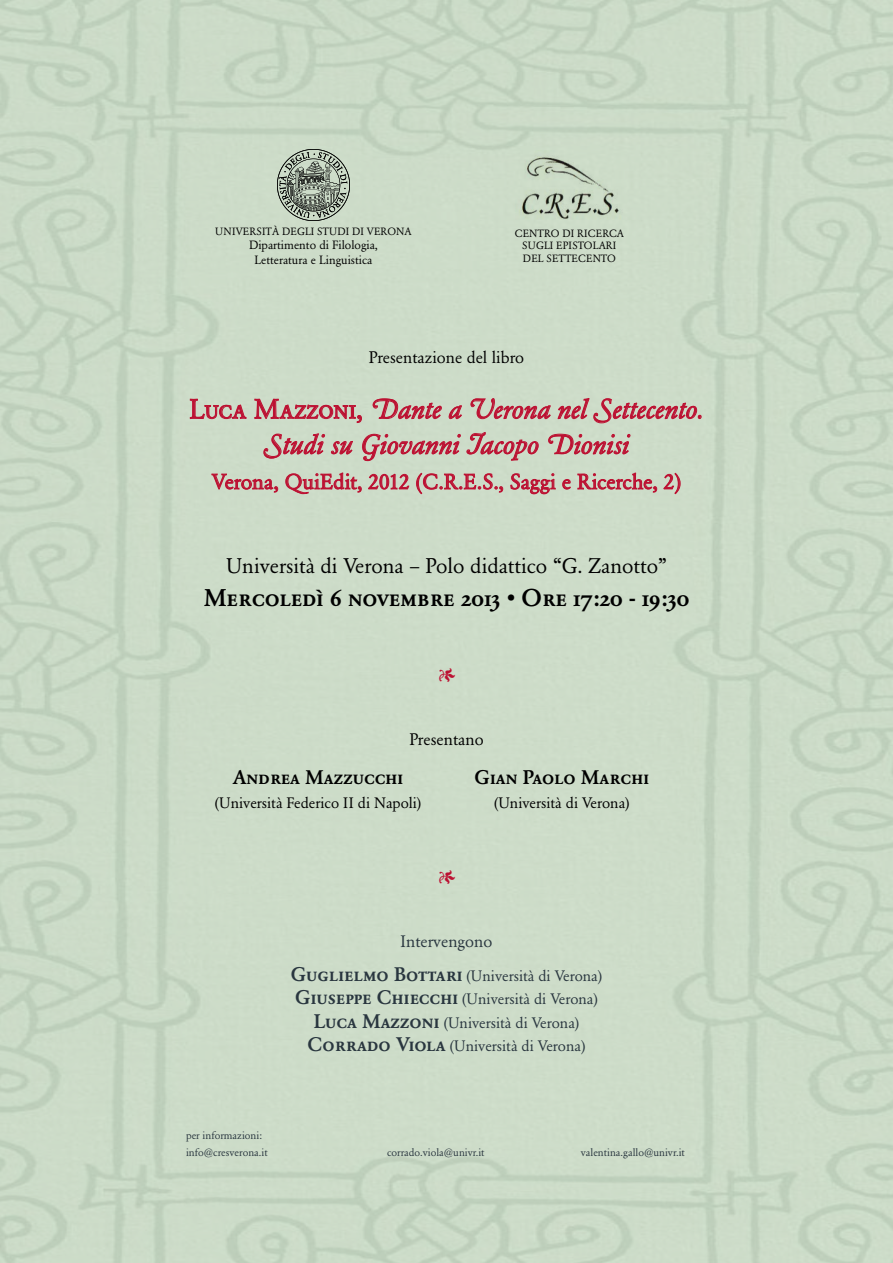
<style>
.page{position:relative;width:893px;height:1263px;background:#fff}
.page>*{position:absolute;margin:0;border:0;box-sizing:border-box;transform-origin:0 0}
.t1{font:italic 27px/35.2px "Garamond BE Swash";letter-spacing:.005em;color:#bc1132;text-align:center}
.t2{font:24px "Garamond BE Medium SC";color:#000}
.t3{font:21px "Garamond BE";color:#bc1132}
.t4{font:21px "Garamond BE";color:#000}
.t5{font:20.85px "Adobe Garamond Pro";color:#bc1132}
.t6{font:19.5px "Garamond BE Medium SC";color:#000}
.t7{font:16.5px "Garamond BE";color:#000}
.t8{font:16.5px "Garamond BE";color:#29363f}
.t9{font:15px/23.4px "Garamond BE";letter-spacing:-.06em;color:#29363f;text-align:center}
.t10{font:15px "Garamond BE";color:#000}
.t11{font:11.93px/14.2px "Garamond BE";color:#000;text-align:center}
.t12{font:10.5px/16.9px "Garamond BE";color:#29363f}
.t13{font:10.43px/12.5px "Garamond BE";letter-spacing:.02em;color:#000;text-align:center}
.s1{font-family:"Garamond BE Regular SC";font-style:normal}
.s2{font-family:"Garamond BE";font-style:normal}
.s3{font-family:"Garamond BE Medium SC";font-size:19.5px}
</style>
<div class="page">
<div style="left:0;top:0;width:893px;height:1263px;background:linear-gradient(to right,#cadac6,#cbdac7)"></div>
<img style="left:278px;top:149px;width:71px;height:72px">
<img style="left:515px;top:150px;width:108px;height:76px">
<svg style="left:190px;top:399px;width:56px;height:20px"></svg>
<svg style="left:254px;top:399px;width:108px;height:24px;background:#c8aaa3"></svg>
<svg style="left:373px;top:399px;width:69px;height:20px"></svg>
<svg style="left:449px;top:405px;width:13px;height:14px"></svg>
<svg style="left:471px;top:398px;width:80px;height:21px;background:#c8a49f"></svg>
<svg style="left:558px;top:398px;width:143px;height:25px;background:#c8ada5"></svg>
<svg style="left:264px;top:433px;width:61px;height:25px;background:#c8a7a1"></svg>
<svg style="left:331px;top:441px;width:22px;height:13px"></svg>
<svg style="left:362px;top:434px;width:99px;height:27px;background:#c8aca5"></svg>
<svg style="left:467px;top:432px;width:72px;height:29px;background:#c9b1a8"></svg>
<svg style="left:548px;top:434px;width:82px;height:20px;background:#c8a19d"></svg>
<svg style="left:212px;top:474px;width:66px;height:18px"></svg>
<svg style="left:285px;top:472px;width:77px;height:22px;background:#c7a49f"></svg>
<svg style="left:368px;top:474px;width:41px;height:15px"></svg>
<svg style="left:416px;top:473px;width:87px;height:21px;background:#c8ada6"></svg>
<svg style="left:510px;top:473px;width:46px;height:21px"></svg>
<svg style="left:562px;top:479px;width:9px;height:10px"></svg>
<svg style="left:577px;top:473px;width:80px;height:19px;background:#c8a29e"></svg>
<svg style="left:663px;top:473px;width:18px;height:21px"></svg>
<p class="t13" style="left:215px;top:225px;width:198px">Università degli Studi di Verona</p>
<p class="t11" style="left:249px;top:238px;width:130px">Dipartimento di Filologia,<br>Letteratura e Linguistica</p>
<p class="t13" style="left:515px;top:227px;width:111px">Centro di ric erca su gli epistolari del Settecento</p>
<p class="t7" style="left:369px;top:348px;width:157px">Presentazione del libro</p>
<h1 class="t1" style="left:189px;top:394px;width:516px"><span class="s1">Luca Mazzoni</span><span class="s2">,</span> Dante a Verona nel Settecento.<br>Studi su Giovanni Iacopo Dionisi</h1>
<h3 class="t3" style="left:212px;top:469px;width:471px">Verona, QuiEdit, 2012 (C.R.E.S., Saggi e Ricerche, 2)</h3>
<h3 class="t4" style="left:226px;top:554px;width:442px">Università di Verona – Polo didattico “G. Zanotto”</h3>
<h2 class="t2" style="left:204px;top:584px;width:487px">Mercoledì 6 novembre 2013 • Ore 17:20 - 19:30</h2>
<h3 class="t5" style="left:438px;top:663px;width:19px">1</h3>
<p class="t7" style="left:409px;top:730px;width:76px">Presentano</p>
<h3 class="t6" style="left:233px;top:766px;width:172px">Andrea Mazzucchi</h3>
<h3 class="t6" style="left:474px;top:766px;width:176px">Gian Paolo Marchi</h3>
<p class="t10" style="left:215px;top:794px;width:208px">(Università Federico II di Napoli)</p>
<p class="t10" style="left:494px;top:794px;width:137px">(Università di Verona)</p>
<h3 class="t5" style="left:438px;top:864px;width:19px">1</h3>
<p class="t8" style="left:401px;top:931px;width:93px">Intervengono</p>
<p class="t9" style="left:291px;top:964px;width:313px"><span class="s3">Guglielmo Bottari</span> (Università di Verona)<br><span class="s3">Giuseppe Chiecchi</span> (Università di Verona)<br><span class="s3">Luca Mazzoni</span> (Università di Verona)<br><span class="s3">Corrado Viola</span> (Università di Verona)</p>
<p class="t12" style="left:186px;top:1127px;width:83px">per informazioni: info@cresverona.it</p>
<p class="t12" style="left:387px;top:1144px;width:99px">corrado.viola@univr.it</p>
<p class="t12" style="left:581px;top:1144px;width:105px">valentina.gallo@univr.it</p>
</div>
